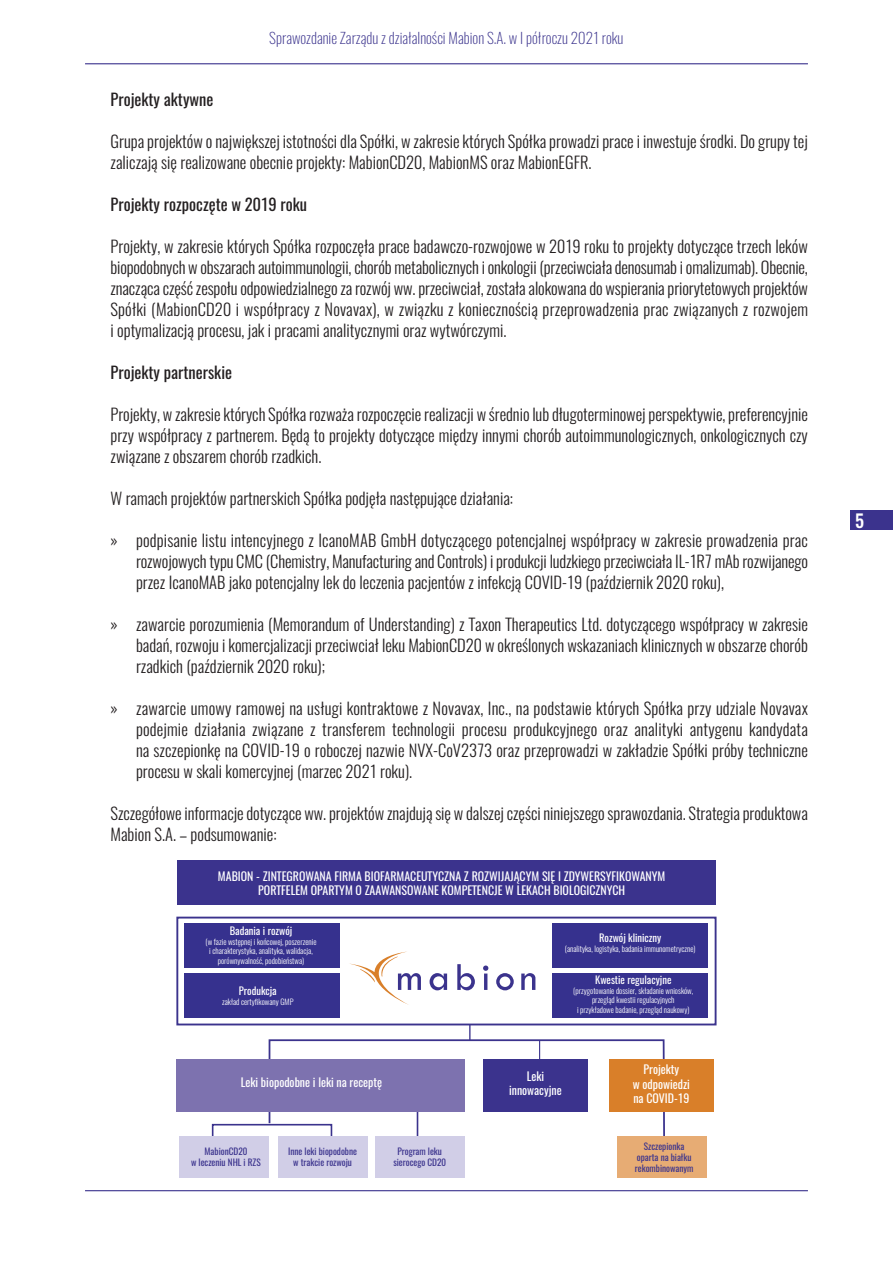
<style>
.page{position:relative;width:893px;height:1263px;background:#fff}
.page>*{position:absolute;margin:0;border:0;box-sizing:border-box;transform-origin:0 0}
.t1{font:500 18px "Oswald";color:#fff}
.t2{font:300 16.5px/21px "Oswald";color:#231f20;text-align:justify}
.t3{font:16.5px "Oswald";color:#231f20}
.t4{font:200 15px "Oswald";color:#3b338d}
.t5{font:11.85px/14.2px "Oswald";color:#fff;text-align:center}
.t6{font:10.5px "Oswald";color:#fff}
.t7{font:9.3px/11.1px "Oswald";color:#3b338d;text-align:center}
.t8{font:300 7.95px/9.4px "Oswald";color:#fff;text-align:center}
</style>
<div class="page">
<hr style="left:85px;top:63px;width:723px;height:1px;background:#3b338d">
<div style="left:850px;top:510px;width:43px;height:20px;background:#3b338d"></div>
<hr style="left:85px;top:1190px;width:723px;height:1px;background:#3b338d">
<svg style="left:350px;top:951px;width:185px;height:54px"></svg>
<div style="left:176px;top:917px;width:540px;height:108px;border:2px solid #3b338d"></div>
<div style="left:553px;top:923px;width:155px;height:45px;background:#36318e"></div>
<div style="left:553px;top:973px;width:155px;height:45px;background:#36318e"></div>
<div style="left:185px;top:923px;width:155px;height:45px;background:#36318e"></div>
<div style="left:185px;top:973px;width:155px;height:45px;background:#36318e"></div>
<div style="left:176px;top:1059px;width:289px;height:52px;background:#7d72af"></div>
<div style="left:609px;top:1059px;width:105px;height:52px;background:#d97f29"></div>
<div style="left:617px;top:1136px;width:90px;height:41px;background:#e7ac74"></div>
<div style="left:179px;top:1136px;width:90px;height:42px;background:#d1cee7"></div>
<div style="left:278px;top:1136px;width:89px;height:41px;background:#d1cee7"></div>
<div style="left:375px;top:1136px;width:90px;height:42px;background:#d1cee7"></div>
<svg style="left:211px;top:1024px;width:455px;height:138px"></svg>
<div style="left:483px;top:1059px;width:105px;height:52px;background:#3b338d"></div>
<div style="left:177px;top:860px;width:539px;height:45px;background:#3b338d"></div>
<p class="t4" style="left:269px;top:30px;width:356px">Sprawozdanie Zarządu z działalności Mabion S.A. w I półroczu 2021 roku</p>
<p class="t3" style="left:110px;top:93px;width:104px">Projekty aktywne</p>
<p class="t2" style="left:110px;top:132px;width:699px">Grupa projektów o największej istotności dla Spółki, w zakresie których Spółka prowadzi prace i inwestuje środki. Do grupy tej zaliczają się realizowane obecnie projekty: MabionCD20, MabionMS oraz MabionEGFR.</p>
<p class="t3" style="left:110px;top:198px;width:198px">Projekty rozpoczęte w 2019 roku</p>
<p class="t2" style="left:110px;top:237px;width:699px">Projekty, w zakresie których Spółka rozpoczęła prace badawczo-rozwojowe w 2019 roku to projekty dotyczące trzech leków biopodobnych w obszarach autoimmunologii, chorób metabolicznych i onkologii (przeciwciała denosumab i omalizumab). Obecnie, znacząca część zespołu odpowiedzialnego za rozwój ww. przeciwciał, została alokowana do wspierania priorytetowych projektów Spółki (MabionCD20 i współpracy z Novavax), w związku z koniecznością przeprowadzenia prac związanych z rozwojem i optymalizacją procesu, jak i pracami analitycznymi oraz wytwórczymi.</p>
<p class="t3" style="left:110px;top:366px;width:123px">Projekty partnerskie</p>
<p class="t2" style="left:110px;top:405px;width:699px">Projekty, w zakresie których Spółka rozważa rozpoczęcie realizacji w średnio lub długoterminowej perspektywie, preferencyjnie przy współpracy z partnerem. Będą to projekty dotyczące między innymi chorób autoimmunologicznych, onkologicznych czy związane z obszarem chorób rzadkich.</p>
<p class="t2" style="left:110px;top:489px;width:404px">W ramach projektów partnerskich Spółka podjęła następujące działania:</p>
<p class="t2" style="left:136px;top:531px;width:673px;text-indent:-26px">» podpisanie listu intencyjnego z IcanoMAB GmbH dotyczącego potencjalnej współpracy w zakresie prowadzenia prac rozwojowych typu CMC (Chemistry, Manufacturing and Controls) i produkcji ludzkiego przeciwciała IL-1R7 mAb rozwijanego przez IcanoMAB jako potencjalny lek do leczenia pacjentów z infekcją COVID-19 (październik 2020 roku),</p>
<p class="t2" style="left:136px;top:615px;width:673px;text-indent:-26px">» zawarcie porozumienia (Memorandum of Understanding) z Taxon Therapeutics Ltd. dotyczącego współpracy w zakresie badań, rozwoju i komercjalizacji przeciwciał leku MabionCD20 w określonych wskazaniach klinicznych w obszarze chorób rzadkich (październik 2020 roku);</p>
<p class="t2" style="left:136px;top:699px;width:673px;text-indent:-26px">» zawarcie umowy ramowej na usługi kontraktowe z Novavax, Inc., na podstawie których Spółka przy udziale Novavax podejmie działania związane z transferem technologii procesu produkcyjnego oraz analityki antygenu kandydata na szczepionkę na COVID-19 o roboczej nazwie NVX-CoV2373 oraz przeprowadzi w zakładzie Spółki próby techniczne procesu w skali komercyjnej (marzec 2021 roku).</p>
<p class="t2" style="left:110px;top:804px;width:699px">Szczegółowe informacje dotyczące ww. projektów znajdują się w dalszej części niniejszego sprawozdania. Strategia produktowa<br>Mabion S.A. – podsumowanie:</p>
<p class="t5" style="left:218px;top:870px;width:449px">MABION - ZINTEGROWANA FIRMA BIOFARMACEUTYCZNA Z ROZWIJAJĄCYM SIĘ I ZDYWERSYFIKOWANYM<br>PORTFELEM OPARTYM O ZAAWANSOWANE KOMPETENCJE W LEKACH BIOLOGICZNYCH</p>
<p class="t6" style="left:230px;top:927px;width:64px">Badania i rozwój</p>
<p class="t8" style="left:205px;top:938px;width:113px">(w fazie wstępnej i końcowej, poszerzenie i charakterystyka, analityka, walidacja, porównywalność, podobieństwa)</p>
<p class="t6" style="left:239px;top:987px;width:39px">Produkcja</p>
<p class="t8" style="left:222px;top:997px;width:73px">zakład certyfikowany GMP</p>
<p class="t5" style="left:241px;top:1076px;width:143px">Leki biopodobne i leki na receptę</p>
<p class="t6" style="left:599px;top:933px;width:64px">Rozwój kliniczny</p>
<p class="t8" style="left:565px;top:944px;width:132px">(analityka, logistyka, badania immunometryczne)</p>
<p class="t6" style="left:595px;top:976px;width:78px">Kwestie regulacyjne</p>
<p class="t8" style="left:573px;top:987px;width:122px">(przygotowanie dossier, składanie wniosków, przegląd kwestii regulacyjnych<br>i przykładowe badanie, przegląd naukowy)</p>
<p class="t5" style="left:509px;top:1070px;width:54px">Leki innowacyjne</p>
<p class="t5" style="left:633px;top:1063px;width:59px">Projekty<br>w odpowiedzi na COVID-19</p>
<p class="t7" style="left:191px;top:1146px;width:71px">MabionCD20<br>w leczeniu NHL i RZS</p>
<p class="t7" style="left:288px;top:1146px;width:70px">Inne leki biopodobne w trakcie rozwoju</p>
<p class="t7" style="left:393px;top:1146px;width:54px">Program leku sierocego CD20</p>
<p class="t7" style="left:635px;top:1141px;width:60px">Szczepionka oparta na białku rekombinowanym</p>
<p class="t1" style="left:855px;top:511px;width:10px">5</p>
</div>
